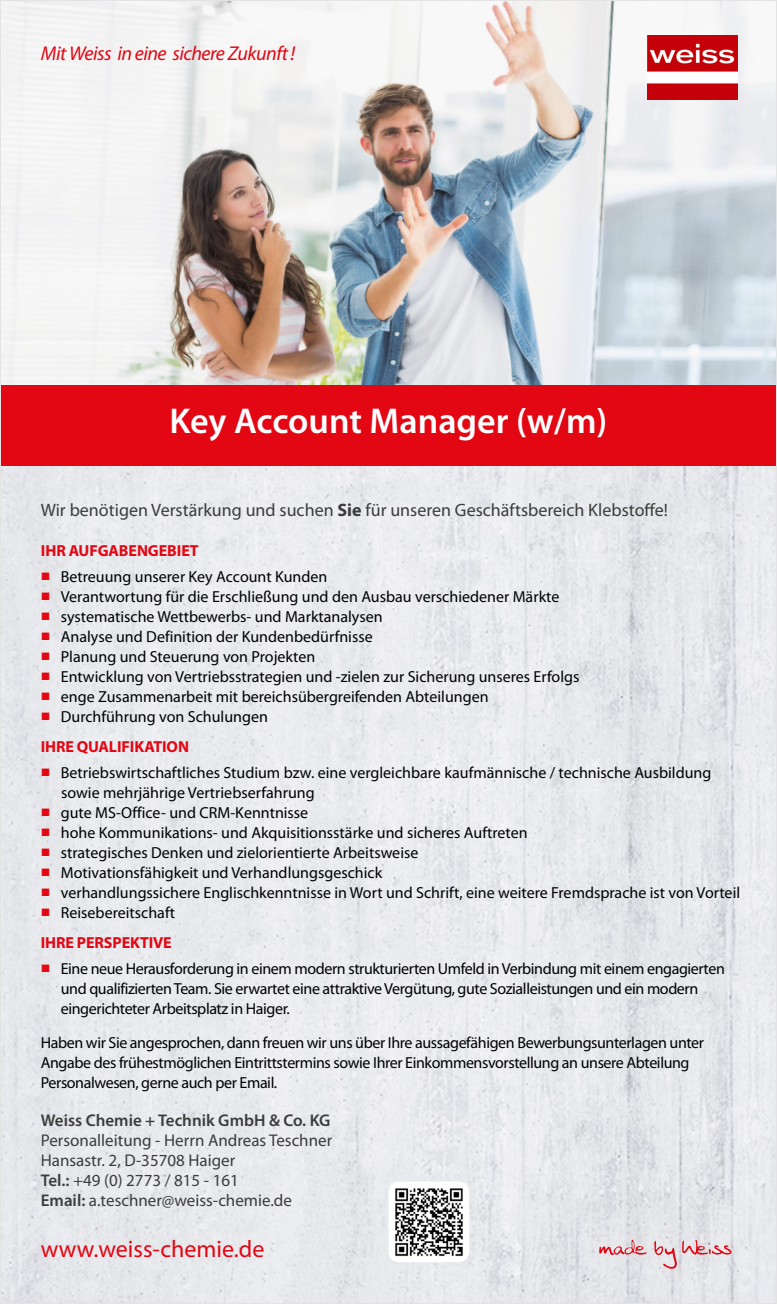
<style>
.page{position:relative;width:777px;height:1304px;background:#fff}
.page>*{position:absolute;margin:0;border:0;box-sizing:border-box;transform-origin:0 0}
.t1{font:600 36px "Myriad Pro";color:#fff}
.t2{font:24px "Myriad Pro";color:#e30613}
.t3{font:italic 20px "Myriad Pro";letter-spacing:-.025em;color:#e30613}
.t4{font:18px "Myriad Pro";color:#3c3c3b}
.t5{font:17px/20px "Myriad Pro";color:#3c3c3b}
.t6{font:600 17px "Myriad Pro";color:#3c3c3b}
.t7{font:16px/30px "Myriad Pro";color:#000}
.t8{font:16px/20px "Myriad Pro";letter-spacing:-.025em;color:#000}
.t9{font:700 16px "Myriad Pro";letter-spacing:-.005em;color:#e30613}
.s1{font-weight:700}
.s2{font-family:"Arial";color:#e30613}
.s3{font-weight:700;color:#e30613}
.s4{font-weight:600}
</style>
<div class="page">
<img style="left:2px;top:465px;width:773px;height:837px">
<img style="left:2px;top:2px;width:773px;height:383px">
<div style="left:0;top:385px;width:777px;height:80px;background:#e30613"></div>
<img style="left:647px;top:36px;width:90px;height:63px">
<svg style="left:599px;top:1240px;width:132px;height:29px;background:#e3c8cd"></svg>
<img style="left:388px;top:1181px;width:81px;height:81px">
<p class="t3" style="left:41px;top:41px;width:256px">Mit Weiss in eine sichere Zukunft !</p>
<h1 class="t1" style="left:169px;top:398px;width:439px">Key Account Manager (w/m)</h1>
<p class="t4" style="left:41px;top:498px;width:628px">Wir benötigen Verstärkung und suchen <span class="s1">Sie</span> für unseren Geschäftsbereich Klebstoffe!</p>
<p class="t9" style="left:41px;top:540px;width:159px">IHR AUFGABENGEBIET</p>
<p class="t7" style="left:41px;top:561px;width:288px"><span class="s2">■</span> Betreuung unserer Key Account Kunden</p>
<p class="t7" style="left:41px;top:581px;width:520px"><span class="s2">■</span> Verantwortung für die Erschließung und den Ausbau verschiedener Märkte</p>
<p class="t7" style="left:41px;top:601px;width:343px"><span class="s2">■</span> systematische Wettbewerbs- und Marktanalysen</p>
<p class="t7" style="left:41px;top:621px;width:333px"><span class="s2">■</span> Analyse und Definition der Kundenbedürfnisse</p>
<p class="t7" style="left:41px;top:641px;width:276px"><span class="s2">■</span> Planung und Steuerung von Projekten</p>
<p class="t7" style="left:41px;top:661px;width:540px"><span class="s2">■</span> Entwicklung von Vertriebsstrategien und -zielen zur Sicherung unseres Erfolgs</p>
<p class="t7" style="left:41px;top:681px;width:449px"><span class="s2">■</span> enge Zusammenarbeit mit bereichsübergreifenden Abteilungen</p>
<p class="t7" style="left:41px;top:701px;width:229px"><span class="s2">■</span> Durchführung von Schulungen<br><span class="s3">IHRE QUALIFIKATION</span></p>
<p class="t7" style="left:61px;top:762px;width:651px;line-height:20px;text-indent:-20px"><span class="s2">■</span> Betriebswirtschaftliches Studium bzw. eine vergleichbare kaufmännische / technische Ausbildung sowie mehrjährige Vertriebserfahrung</p>
<p class="t7" style="left:41px;top:797px;width:269px"><span class="s2">■</span> gute MS-Office- und CRM-Kenntnisse</p>
<p class="t7" style="left:41px;top:817px;width:488px"><span class="s2">■</span> hohe Kommunikations- und Akquisitionsstärke und sicheres Auftreten</p>
<p class="t7" style="left:41px;top:837px;width:379px"><span class="s2">■</span> strategisches Denken und zielorientierte Arbeitsweise</p>
<p class="t7" style="left:41px;top:857px;width:343px"><span class="s2">■</span> Motivationsfähigkeit und Verhandlungsgeschick</p>
<p class="t7" style="left:41px;top:877px;width:701px"><span class="s2">■</span> verhandlungssichere Englischkenntnisse in Wort und Schrift, eine weitere Fremdsprache ist von Vorteil</p>
<p class="t7" style="left:41px;top:897px;width:136px"><span class="s2">■</span> Reisebereitschaft<br><span class="s3">IHRE PERSPEKTIVE</span></p>
<p class="t8" style="left:61px;top:958px;width:665px;text-indent:-20px"><span class="s2">■</span> Eine neue Herausforderung in einem modern strukturierten Umfeld in Verbindung mit einem engagierten und qualifizierten Team. Sie erwartet eine attraktive Vergütung, gute Sozialleistungen und ein modern eingerichteter Arbeitsplatz in Haiger.</p>
<p class="t8" style="left:41px;top:1032px;width:665px">Haben wir Sie angesprochen, dann freuen wir uns über Ihre aussagefähigen Bewerbungsunterlagen unter<br>Angabe des frühestmöglichen Eintrittstermins sowie Ihrer Einkommensvorstellung an unsere Abteilung<br>Personalwesen, gerne auch per Email.</p>
<p class="t6" style="left:41px;top:1110px;width:291px">Weiss Chemie + Technik GmbH &amp; Co. KG</p>
<p class="t5" style="left:41px;top:1130px;width:293px">Personalleitung - Herrn Andreas Teschner Hansastr. 2, D-35708 Haiger<br><span class="s4">Tel.:</span> +49 (0) 2773 / 815 - 161<br><span class="s4">Email:</span> a.teschner@weiss-chemie.de</p>
<h2 class="t2" style="left:41px;top:1234px;width:225px">www.weiss-chemie.de</h2>
</div>
